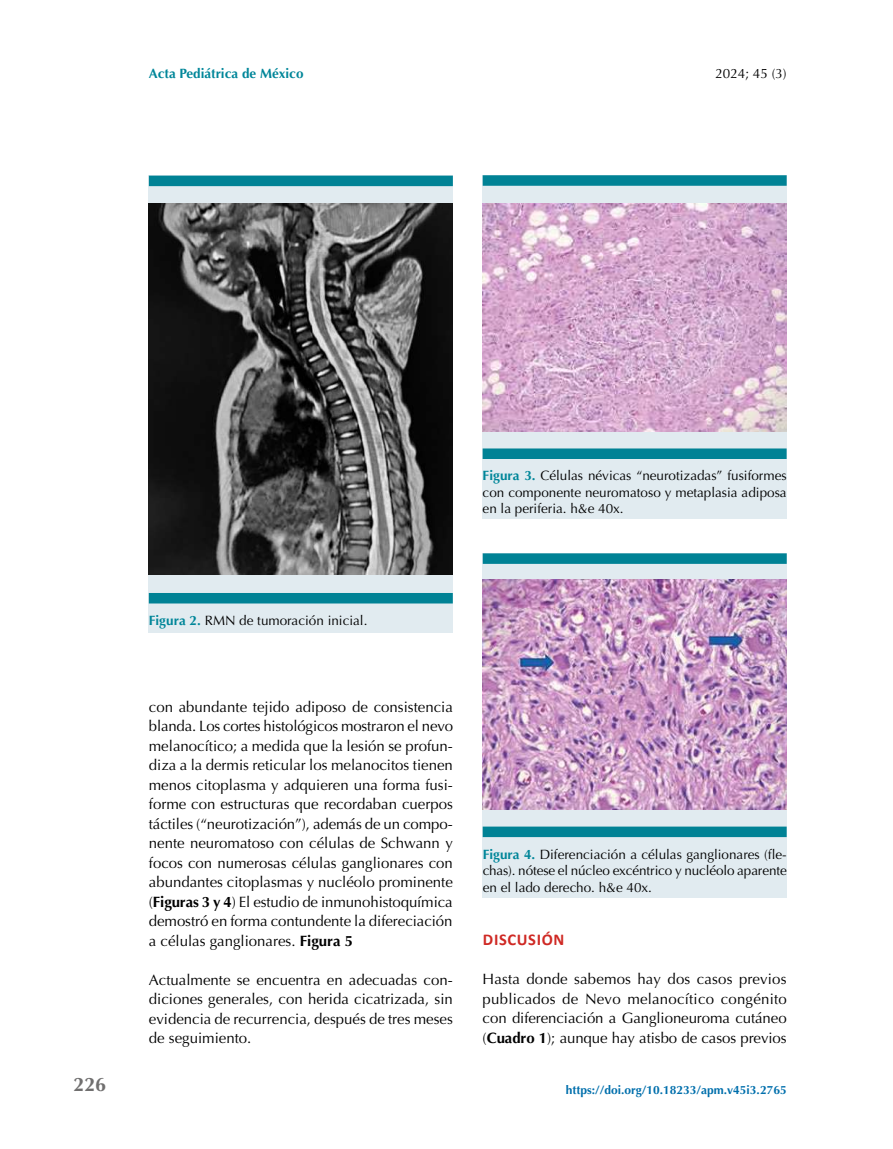
<style>
.page{position:relative;width:893px;height:1149px;background:#fff}
.page>*{position:absolute;margin:0;border:0;box-sizing:border-box;transform-origin:0 0}
.t1{font:700 19.5px "Optima";color:#706f6f}
.t2{font:700 16.5px "Calibri";letter-spacing:.04em;color:#cf2924}
.t3{font:15px/19.5px "Optima";letter-spacing:-.005em;color:#000;text-align:justify}
.t4{font:13.5px/16.5px "Optima";color:#000;text-align:justify}
.t5{font:700 13.5px "Optima";color:#008699}
.t6{font:700 12px "Optima";color:#006fac}
.s1{font-weight:700;color:#008699}
.s2{font-weight:700}
</style>
<div class="page">
<div style="left:149px;top:175px;width:304px;height:458px;background:#e1ebf0"></div>
<div style="left:149px;top:175px;width:304px;height:11px;background:#008295"></div>
<div style="left:149px;top:592px;width:304px;height:11px;background:#008295"></div>
<img style="left:149px;top:203px;width:304px;height:371px">
<div style="left:483px;top:175px;width:304px;height:343px;background:#e1ebf0"></div>
<div style="left:483px;top:175px;width:304px;height:11px;background:#008295"></div>
<div style="left:483px;top:448px;width:304px;height:11px;background:#008295"></div>
<img style="left:483px;top:203px;width:303px;height:228px">
<div style="left:483px;top:553px;width:304px;height:345px;background:#e1ebf0"></div>
<div style="left:483px;top:553px;width:304px;height:10px;background:#008295"></div>
<div style="left:483px;top:826px;width:304px;height:10px;background:#008295"></div>
<img style="left:483px;top:579px;width:304px;height:230px">
<p class="t5" style="left:149px;top:66px;width:156px">Acta Pediátrica de México</p>
<p class="t4" style="left:715px;top:65px;width:73px">2024; 45 (3)</p>
<h1 class="t1" style="left:74px;top:1072px;width:34px">226</h1>
<p class="t4" style="left:483px;top:467px;width:306px"><span class="s1">Figura 3.</span> Células névicas “neurotizadas” fusiformes con componente neuromatoso y metaplasia adiposa en la periferia. h&amp;e 40x.</p>
<p class="t4" style="left:149px;top:612px;width:220px"><span class="s1">Figura 2.</span> RMN de tumoración inicial.</p>
<p class="t3" style="left:149px;top:696px;width:306px">con abundante tejido adiposo de consistencia blanda. Los cortes histológicos mostraron el nevo melanocítico; a medida que la lesión se profun&shy;diza a la dermis reticular los melanocitos tienen menos citoplasma y adquieren una forma fusi&shy;forme con estructuras que recordaban cuerpos táctiles (“neurotización”), además de un compo&shy;nente neuromatoso con células de Schwann y focos con numerosas células ganglionares con abundantes citoplasmas y nucléolo prominente (<span class="s2">Figuras 3 y 4</span>) El estudio de inmunohistoquímica demostró en forma contundente la difereciación a células ganglionares. <span class="s2">Figura 5</span></p>
<p class="t3" style="left:149px;top:969px;width:306px">Actualmente se encuentra en adecuadas con&shy;diciones generales, con herida cicatrizada, sin evidencia de recurrencia, después de tres meses de seguimiento.</p>
<p class="t4" style="left:483px;top:845px;width:306px"><span class="s1">Figura 4.</span> Diferenciación a células ganglionares (fle&shy;chas). nótese el núcleo excéntrico y nucléolo aparente en el lado derecho. h&amp;e 40x.</p>
<p class="t2" style="left:483px;top:927px;width:83px">DISCUSIÓN</p>
<p class="t3" style="left:483px;top:969px;width:306px">Hasta donde sabemos hay dos casos previos publicados de Nevo melanocítico congénito con diferenciación a Ganglioneuroma cutáneo (<span class="s2">Cuadro 1</span>); aunque hay atisbo de casos previos</p>
<p class="t6" style="left:566px;top:1082px;width:222px">https://doi.org/10.18233/apm.v45i3.2765</p>
</div>
